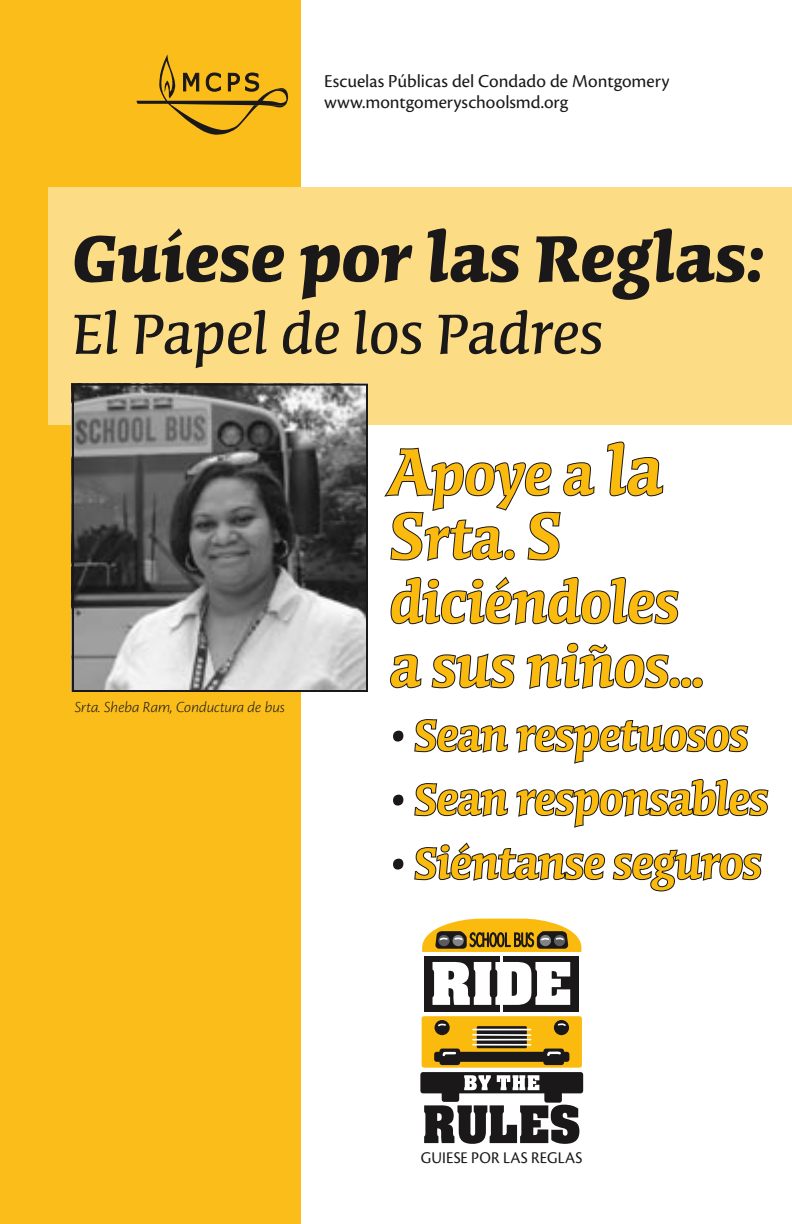
<style>
.page{position:relative;width:792px;height:1224px;background:#fff}
.page>*{position:absolute;margin:0;border:0;box-sizing:border-box;transform-origin:0 0}
.t1{font:700 84px "Conga Brava Std";letter-spacing:-.005em;color:#1a1818;scale:.95 1}
.t2{font:600 72px/64px "Conga Brava Std";letter-spacing:-.005em;color:#fbba0e;scale:.95 1}
.t3{font:72px "Conga Brava Std";letter-spacing:.01em;color:#1a1818}
.t4{font:600 56px "Conga Brava Std";letter-spacing:-.01em;color:#fbba0e;scale:.95 1}
.t5{font:19px "Cronos Pro";color:#1a1818}
.t6{font:17px "Cronos Pro";letter-spacing:.01em;color:#1a1818;scale:.95 1}
.t7{font:italic 300 16px "Cronos Pro";letter-spacing:-.005em;color:#1a1818}
.s1{font-size:84px}
.s2{color:#1a1818}
</style>
<div class="page">
<div style="left:0;top:0;width:301px;height:1224px;background:#fbbd1a"></div>
<svg style="left:136px;top:54px;width:152px;height:81px"></svg>
<div style="left:422px;top:1016px;width:160px;height:52px;background:#fbba0e;border-radius:3px"></div>
<div style="left:434px;top:1052px;width:135px;height:10px;background:#1a1818;border-radius:3px"></div>
<svg style="left:477px;top:1026px;width:50px;height:22px"></svg>
<hr style="left:473px;top:1029px;width:58px;height:1px;background:#fff">
<hr style="left:473px;top:1034px;width:58px;height:2px;background:#fff">
<hr style="left:473px;top:1039px;width:58px;height:2px;background:#fff">
<hr style="left:473px;top:1044px;width:58px;height:2px;background:#fff">
<div style="left:435px;top:1020px;width:15px;height:15px;background:#1a1818;border-radius:50%"></div>
<div style="left:554px;top:1020px;width:15px;height:15px;background:#1a1818;border-radius:50%"></div>
<div style="left:543px;top:1049px;width:21px;height:16px;background:#1a1818;border-radius:3px"></div>
<div style="left:440px;top:1049px;width:20px;height:16px;background:#1a1818;border-radius:3px"></div>
<svg style="left:438px;top:1023px;width:128px;height:5px"></svg>
<svg style="left:442px;top:1050px;width:119px;height:7px"></svg>
<svg style="left:422px;top:918px;width:160px;height:34px;background:#c39e3f"></svg>
<div style="left:424px;top:956px;width:76px;height:56px;background:#1a1818"></div>
<div style="left:504px;top:956px;width:75px;height:56px;background:#1a1818"></div>
<svg style="left:433px;top:962px;width:137px;height:43px"></svg>
<svg style="left:424px;top:1105px;width:155px;height:39px"></svg>
<div style="left:544px;top:1090px;width:18px;height:13px;background:#1a1818;border-radius:3px"></div>
<div style="left:442px;top:1089px;width:17px;height:13px;background:#1a1818;border-radius:3px"></div>
<div style="left:420px;top:1072px;width:163px;height:21px;background:#1a1818;border-radius:3px"></div>
<svg style="left:464px;top:1075px;width:27px;height:15px"></svg>
<svg style="left:497px;top:1075px;width:42px;height:15px"></svg>
<svg style="left:607px;top:441px;width:57px;height:56px"></svg>
<svg style="left:384px;top:447px;width:211px;height:114px"></svg>
<svg style="left:390px;top:576px;width:289px;height:49px"></svg>
<svg style="left:390px;top:654px;width:32px;height:35px"></svg>
<svg style="left:431px;top:653px;width:84px;height:36px"></svg>
<svg style="left:526px;top:642px;width:144px;height:47px"></svg>
<div style="left:669px;top:677px;width:11px;height:11px;border:2px solid #1a1818;border-radius:50%"></div>
<div style="left:681px;top:677px;width:10px;height:11px;border:2px solid #1a1818;border-radius:50%"></div>
<div style="left:692px;top:677px;width:11px;height:11px;border:2px solid #1a1818;border-radius:50%"></div>
<svg style="left:414px;top:719px;width:335px;height:45px"></svg>
<svg style="left:414px;top:778px;width:355px;height:50px"></svg>
<svg style="left:414px;top:842px;width:192px;height:39px"></svg>
<svg style="left:612px;top:849px;width:150px;height:43px"></svg>
<div style="left:48px;top:187px;width:744px;height:238px;background:#fddc86"></div>
<img style="left:75px;top:387px;width:290px;height:302px">
<div style="left:72px;top:384px;width:296px;height:308px;border:2px solid #1a1818"></div>
<p class="t5" style="left:324px;top:70px;width:347px">Escuelas Públicas del Condado de Montgomery</p>
<p class="t5" style="left:324px;top:91px;width:246px">www.montgomeryschoolsmd.org</p>
<p class="t1" style="left:72px;top:219px;width:730px">Guíese por las Reglas:</p>
<p class="t3" style="left:72px;top:300px;width:533px">El Papel de los Padres</p>
<p class="t7" style="left:75px;top:698px;width:212px">Srta. Sheba Ram, Conductura de bus</p>
<p class="t2" style="left:390px;top:445px;width:332px"><span class="s1">A</span>poye a <span class="s1">la<br>S</span>rta. <span class="s1">S </span>diciéndoles a sus niños...</p>
<p class="t4" style="left:390px;top:709px;width:379px"><span class="s2">•</span> Sean respetuosos</p>
<p class="t4" style="left:390px;top:773px;width:400px"><span class="s2">•</span> Sean responsables</p>
<p class="t4" style="left:390px;top:837px;width:393px"><span class="s2">•</span> Siéntanse seguros</p>
<p class="t6" style="left:421px;top:1148px;width:172px">GUIESE POR LAS REGLAS</p>
</div>
